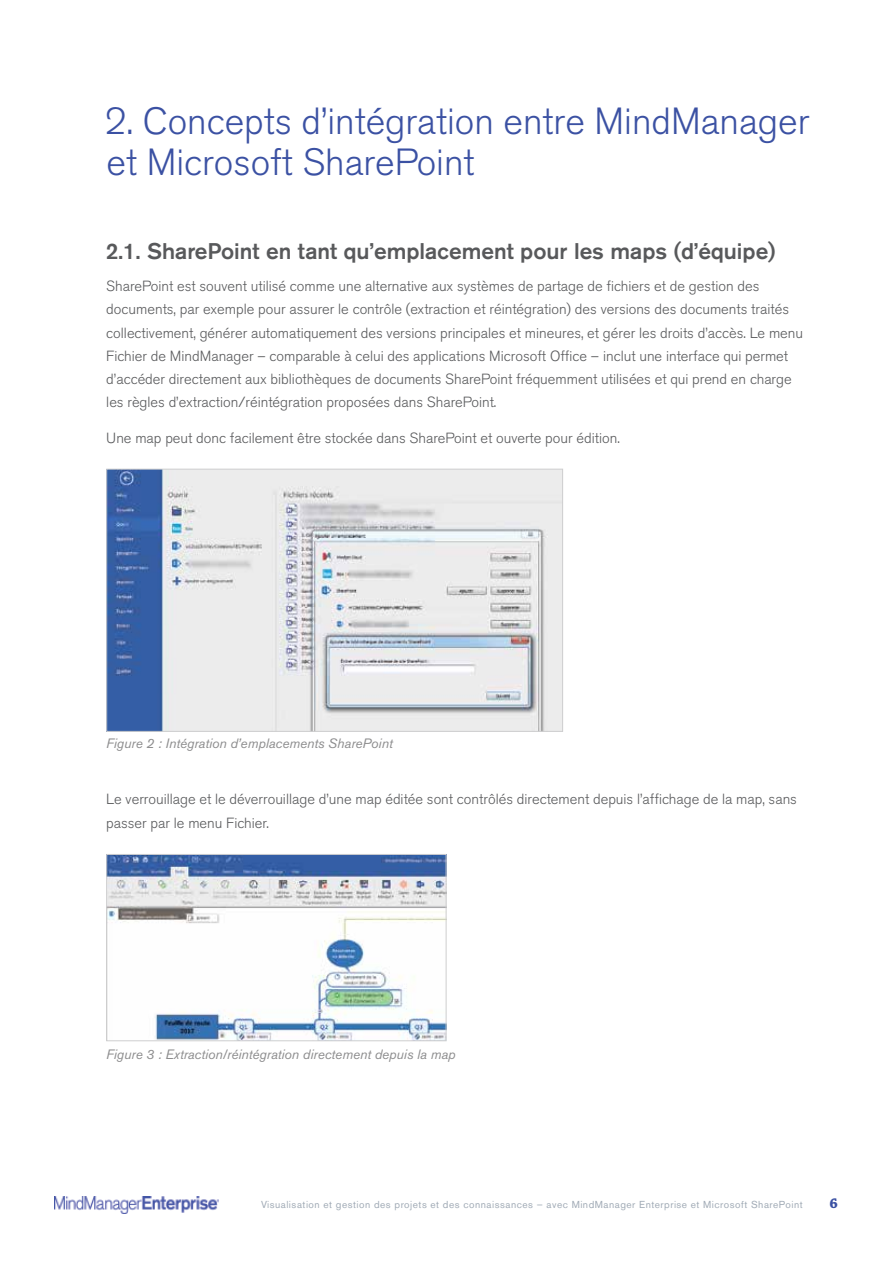
<style>
.page{position:relative;width:893px;height:1263px;background:#fff}
.page>*{position:absolute;margin:0;border:0;box-sizing:border-box;transform-origin:0 0}
.t1{font:300 37.5px/40.5px "Akzidenz Grotesk BE";color:#3b51a3}
.t2{font:500 22.5px "Akzidenz Grotesk BE";color:#58595b}
.t3{font:700 15px "Chaparral Pro";color:#3b51a3}
.t4{font:300 14.7px/23.2px "Akzidenz Grotesk BE";color:#58595b}
.t5{font:italic 13.5px "Akzidenz Grotesk BE";color:#8d8d8e}
.t6{font:10.05px "Akzidenz Grotesk BE";letter-spacing:.05em;color:#a1abb6}
</style>
<div class="page">
<img style="left:55px;top:1197px;width:163px;height:16px">
<img style="left:108px;top:471px;width:453px;height:259px">
<div style="left:106px;top:469px;width:457px;height:263px;border:1px solid #cececf"></div>
<img style="left:108px;top:856px;width:336px;height:183px">
<div style="left:106px;top:854px;width:340px;height:187px;border:1px solid #cececf"></div>
<h1 class="t1" style="left:105px;top:102px;width:706px">2. Concepts d’intégration entre MindManager et Microsoft SharePoint</h1>
<h2 class="t2" style="left:106px;top:237px;width:671px">2.1. SharePoint en tant qu’emplacement pour les maps (d’équipe)</h2>
<p class="t4" style="left:106px;top:275px;width:698px">SharePoint est souvent utilisé comme une alternative aux systèmes de partage de fichiers et de gestion des documents, par exemple pour assurer le contrôle (extraction et réintégration) des versions des documents traités collectivement, générer automatiquement des versions principales et mineures, et gérer les droits d’accès. Le menu Fichier de MindManager – comparable à celui des applications Microsoft Office – inclut une interface qui permet d’accéder directement aux bibliothèques de documents SharePoint fréquemment utilisées et qui prend en charge les règles d’extraction/réintégration proposées dans SharePoint.</p>
<p class="t4" style="left:106px;top:426px;width:515px">Une map peut donc facilement être stockée dans SharePoint et ouverte pour édition.</p>
<p class="t5" style="left:106px;top:735px;width:288px">Figure 2 : Intégration d’emplacements SharePoint</p>
<p class="t4" style="left:106px;top:788px;width:692px">Le verrouillage et le déverrouillage d’une map éditée sont contrôlés directement depuis l’affichage de la map, sans passer par le menu Fichier.</p>
<p class="t5" style="left:106px;top:1046px;width:351px">Figure 3 : Extraction/réintégration directement depuis la map</p>
<p class="t6" style="left:261px;top:1199px;width:543px">Visualisation et gestion des projets et des connaissances – avec MindManager Enterprise et Microsoft SharePoint</p>
<p class="t3" style="left:830px;top:1195px;width:10px">6</p>
</div>
